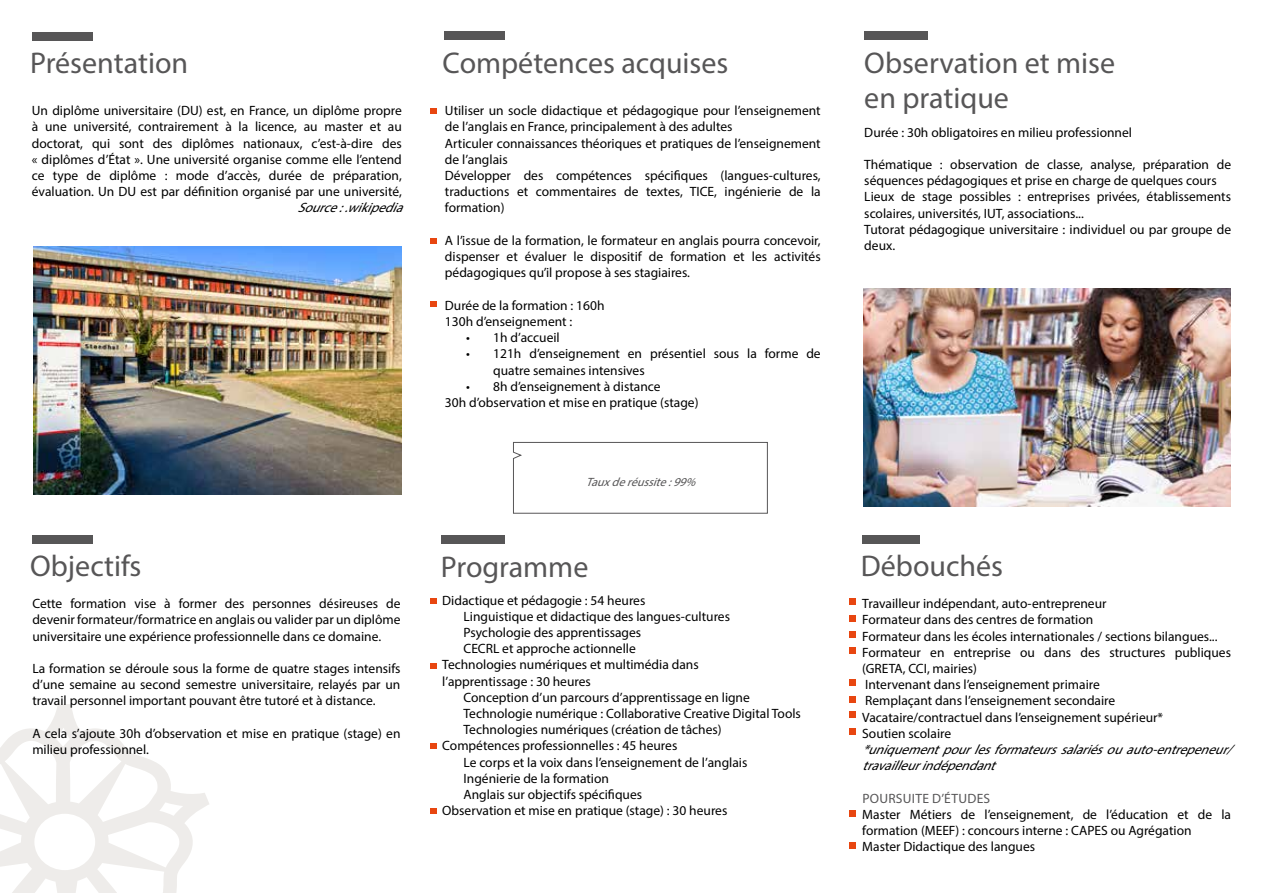
<style>
.page{position:relative;width:1263px;height:893px;background:#fff}
.page>*{position:absolute;margin:0;border:0;box-sizing:border-box;transform-origin:0 0}
.t1{font:30px/35.4px "Myriad Pro";color:#575657}
.t2{font:13.5px/16.2px "Myriad Pro";color:#000}
.t3{font:italic 13.5px/16.2px "Myriad Pro";color:#000}
.t4{font:13.5px "Myriad Pro";letter-spacing:.02em;color:#575657}
.t5{font:italic 12px "Myriad Pro";color:#575657}
</style>
<div class="page">
<svg style="left:0;top:704px;width:209px;height:189px"></svg>
<div style="left:32px;top:535px;width:61px;height:9px;background:#575657"></div>
<div style="left:32px;top:32px;width:61px;height:9px;background:#575657"></div>
<div style="left:444px;top:32px;width:60px;height:8px;background:#575657"></div>
<div style="left:441px;top:535px;width:64px;height:9px;background:#575657"></div>
<div style="left:864px;top:32px;width:64px;height:8px;background:#575657"></div>
<svg style="left:430px;top:108px;width:6px;height:5px"></svg>
<svg style="left:430px;top:301px;width:6px;height:6px"></svg>
<svg style="left:430px;top:238px;width:6px;height:6px"></svg>
<svg style="left:430px;top:598px;width:6px;height:6px"></svg>
<svg style="left:430px;top:663px;width:6px;height:5px"></svg>
<svg style="left:430px;top:743px;width:6px;height:6px"></svg>
<svg style="left:430px;top:808px;width:6px;height:6px"></svg>
<img style="left:863px;top:288px;width:367px;height:218px">
<svg style="left:513px;top:442px;width:255px;height:72px"></svg>
<div style="left:862px;top:535px;width:58px;height:9px;background:#575657"></div>
<div style="left:849px;top:598px;width:7px;height:7px;background:#e84610"></div>
<div style="left:849px;top:647px;width:7px;height:7px;background:#e84610"></div>
<div style="left:849px;top:615px;width:7px;height:7px;background:#e84610"></div>
<div style="left:849px;top:679px;width:7px;height:7px;background:#e84610"></div>
<div style="left:849px;top:711px;width:7px;height:7px;background:#e84610"></div>
<div style="left:849px;top:810px;width:7px;height:7px;background:#e84610"></div>
<div style="left:849px;top:632px;width:7px;height:6px;background:#e84610"></div>
<div style="left:849px;top:696px;width:7px;height:7px;background:#e84610"></div>
<div style="left:849px;top:728px;width:7px;height:7px;background:#e84610"></div>
<div style="left:849px;top:842px;width:7px;height:6px;background:#e84610"></div>
<img style="left:34px;top:247px;width:368px;height:247px">
<h1 class="t1" style="left:30px;top:45px;width:159px">Présentation</h1>
<h1 class="t1" style="left:443px;top:45px;width:287px">Compétences acquises</h1>
<p class="t2" style="left:32px;top:102px;width:371px;text-align:justify">Un diplôme universitaire (DU) est, en France, un diplôme propre à une université, contrairement à la licence, au master et au doctorat, qui sont des diplômes nationaux, c’est-à-dire des « diplômes d’État ». Une université organise comme elle l’entend ce type de diplôme : mode d’accès, durée de préparation, évaluation. Un DU est par définition organisé par une université,</p>
<p class="t3" style="left:297px;top:200px;width:114px">Source:.wikipedia</p>
<h1 class="t1" style="left:30px;top:548px;width:113px">Objectifs</h1>
<p class="t2" style="left:32px;top:595px;width:370px;text-align:justify">Cette formation vise à former des personnes désireuses de devenir formateur/formatrice en anglais ou valider par un diplôme universitaire une expérience professionnelle dans ce domaine.</p>
<p class="t2" style="left:32px;top:660px;width:370px;text-align:justify">La formation se déroule sous la forme de quatre stages intensifs d’une semaine au second semestre universitaire, relayés par un travail personnel important pouvant être tutoré et à distance.</p>
<p class="t2" style="left:32px;top:725px;width:370px">A cela s’ajoute 30h d’observation et mise en pratique (stage) en milieu professionnel.</p>
<p class="t2" style="left:445px;top:102px;width:377px">Utiliser un socle didactique et pédagogique pour l’enseignement de l’anglais en France, principalement à des adultes<br>Articuler connaissances théoriques et pratiques de l’enseignement de l’anglais<br>Développer des compétences spécifiques (langues-cultures, traductions et commentaires de textes, TICE, ingénierie de la formation)</p>
<p class="t2" style="left:445px;top:232px;width:377px;text-align:justify">A l’issue de la formation, le formateur en anglais pourra concevoir, dispenser et évaluer le dispositif de formation et les activités pédagogiques qu’il propose à ses stagiaires.</p>
<p class="t2" style="left:445px;top:297px;width:161px">Durée de la formation : 160h<br>130h d’enseignement :</p>
<p class="t2" style="left:466px;top:329px;width:95px">• 1h d’accueil</p>
<p class="t2" style="left:493px;top:345px;width:329px;text-indent:-27px">• 121h d’enseignement en présentiel sous la forme de quatre semaines intensives</p>
<p class="t2" style="left:445px;top:378px;width:255px;text-indent:21px">• 8h d’enseignement à distance<br>30h d’observation et mise en pratique (stage)</p>
<p class="t5" style="left:586px;top:475px;width:116px">Tauxderéussite:99%</p>
<h1 class="t1" style="left:441px;top:548px;width:149px">Programme</h1>
<p class="t2" style="left:442px;top:592px;width:205px">Didactique et pédagogie : 54 heures</p>
<p class="t2" style="left:463px;top:608px;width:268px">Linguistique et didactique des langues-cultures</p>
<p class="t2" style="left:463px;top:624px;width:179px">Psychologie des apprentissages</p>
<p class="t2" style="left:463px;top:640px;width:174px">CECRL et approche actionnelle</p>
<p class="t2" style="left:442px;top:657px;width:258px">Technologies numériques et multimédia dans</p>
<p class="t2" style="left:442px;top:673px;width:150px">l’apprentissage : 30 heures</p>
<p class="t2" style="left:463px;top:689px;width:288px">Conception d’un parcours d’apprentissage en ligne</p>
<p class="t2" style="left:463px;top:705px;width:339px">Technologie numérique : Collaborative Creative Digital Tools</p>
<p class="t2" style="left:463px;top:721px;width:260px">Technologies numériques (création de tâches)</p>
<p class="t2" style="left:442px;top:738px;width:237px">Compétences professionnelles : 45 heures</p>
<p class="t2" style="left:463px;top:754px;width:285px">Le corps et la voix dans l’enseignement de l’anglais</p>
<p class="t2" style="left:463px;top:770px;width:147px">Ingénierie de la formation</p>
<p class="t2" style="left:463px;top:786px;width:180px">Anglais sur objectifs spécifiques</p>
<p class="t2" style="left:442px;top:802px;width:287px">Observation et mise en pratique (stage) : 30 heures</p>
<h1 class="t1" style="left:864px;top:45px;width:252px">Observation et mise en pratique</h1>
<p class="t2" style="left:864px;top:124px;width:269px">Durée : 30h obligatoires en milieu professionnel</p>
<p class="t2" style="left:864px;top:156px;width:368px">Thématique : observation de classe, analyse, préparation de séquences pédagogiques et prise en charge de quelques cours Lieux de stage possibles : entreprises privées, établissements scolaires, universités, IUT, associations...<br>Tutorat pédagogique universitaire : individuel ou par groupe de deux.</p>
<h1 class="t1" style="left:861px;top:548px;width:144px">Débouchés</h1>
<p class="t2" style="left:862px;top:595px;width:370px">Travailleur indépendant, auto-entrepreneur<br>Formateur dans des centres de formation<br>Formateur dans les écoles internationales / sections bilangues...<br>Formateur en entreprise ou dans des structures publiques (GRETA, CCI, mairies)<br>Intervenant dans l’enseignement primaire<br>Remplaçant dans l’enseignement secondaire Vacataire/contractuel dans l’enseignement supérieur*<br>Soutien scolaire</p>
<p class="t3" style="left:862px;top:741px;width:378px">*uniquementpourlesformateurssalariésouauto-entrepeneur/ travailleurindépendant</p>
<p class="t4" style="left:862px;top:790px;width:129px">POURSUITE D’ÉTUDES</p>
<p class="t2" style="left:862px;top:806px;width:370px">Master Métiers de l’enseignement, de l’éducation et de la formation (MEEF) : concours interne : CAPES ou Agrégation<br>Master Didactique des langues</p>
</div>
